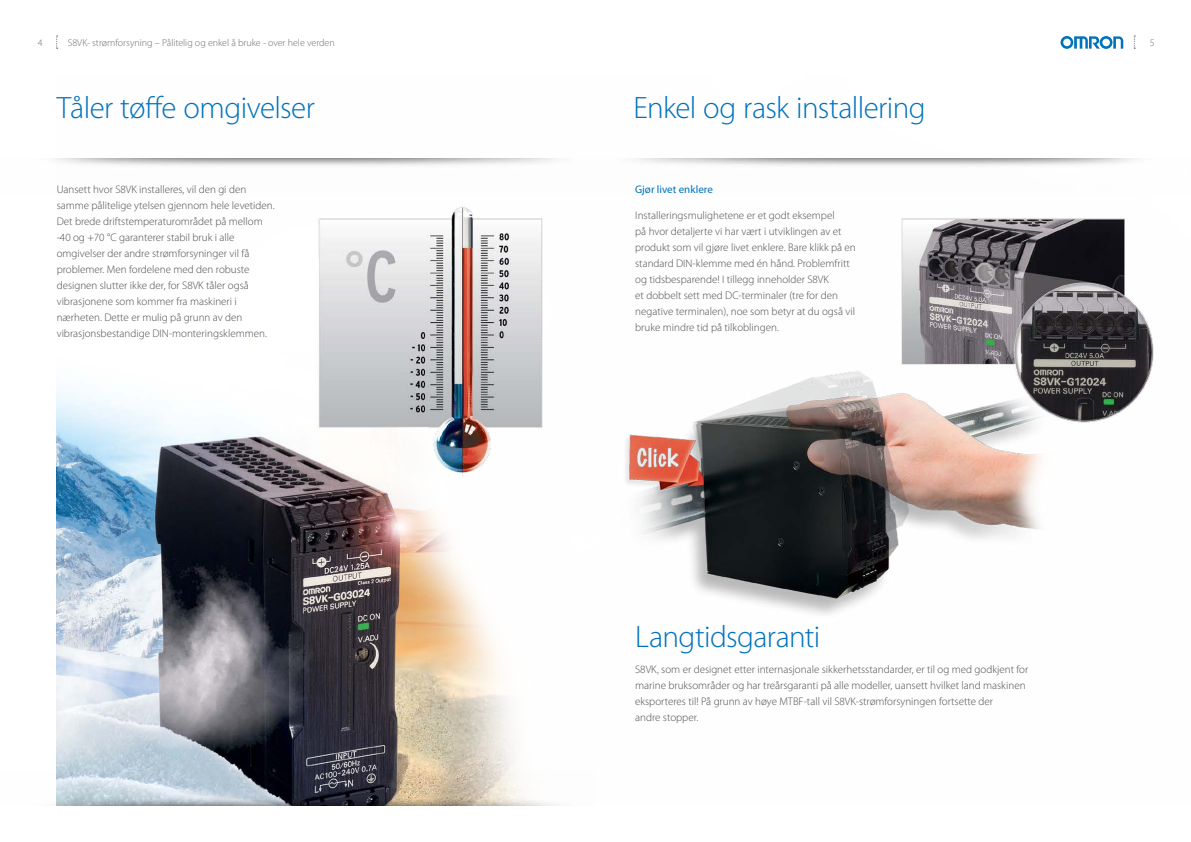
<style>
.page{position:relative;width:1191px;height:842px;background:#fff}
.page>*{position:absolute;margin:0;border:0;box-sizing:border-box;transform-origin:0 0}
.t1{font:300 31px "Myriad Pro";letter-spacing:-.02em;color:#0072bc}
.t2{font:300 11px/16px "Myriad Pro";color:#4d4d4f}
.t3{font:11px "Myriad Pro";color:#0072bc}
.t4{font:300 10px "Myriad Pro";letter-spacing:-.005em;color:#6d6e71}
</style>
<div class="page">
<img style="left:57px;top:158px;width:1097px;height:612px">
<img style="left:56px;top:159px;width:1098px;height:35px">
<img style="left:56px;top:770px;width:501px;height:36px">
<svg style="left:1060px;top:36px;width:63px;height:13px"></svg>
<svg style="left:1133px;top:36px;width:2px;height:13px"></svg>
<svg style="left:56px;top:36px;width:2px;height:13px"></svg>
<p class="t4" style="left:38px;top:37px;width:6px">4</p>
<p class="t4" style="left:68px;top:37px;width:268px">S8VK- strømforsyning – Pålitelig og enkel å bruke - over hele verden</p>
<p class="t4" style="left:1149px;top:37px;width:6px">5</p>
<h1 class="t1" style="left:57px;top:90px;width:260px">Tåler tøffe omgivelser</h1>
<h1 class="t1" style="left:633px;top:90px;width:294px">Enkel og rask installering</h1>
<p class="t2" style="left:57px;top:181px;width:219px">Uansett hvor S8VK installeres, vil den gi den samme pålitelige ytelsen gjennom hele levetiden.<br>Det brede driftstemperaturområdet på mellom -40 og +70 °C garanterer stabil bruk i alle omgivelser der andre strømforsyninger vil få problemer. Men fordelene med den robuste designen slutter ikke der, for S8VK tåler også vibrasjonene som kommer fra maskineri i nærheten. Dette er mulig på grunn av den vibrasjonsbestandige DIN-monteringsklemmen.</p>
<p class="t3" style="left:635px;top:183px;width:79px">Gjør livet enklere</p>
<p class="t2" style="left:635px;top:207px;width:222px">Installeringsmulighetene er et godt eksempel<br>på hvor detaljerte vi har vært i utviklingen av et produkt som vil gjøre livet enklere. Bare klikk på en standard DIN-klemme med én hånd. Problemfritt og tidsbesparende! I tillegg inneholder S8VK<br>et dobbelt sett med DC-terminaler (tre for den negative terminalen), noe som betyr at du også vil bruke mindre tid på tilkoblingen.</p>
<h1 class="t1" style="left:635px;top:619px;width:187px">Langtidsgaranti</h1>
<p class="t2" style="left:635px;top:661px;width:394px">S8VK, som er designet etter internasjonale sikkerhetsstandarder, er til og med godkjent for marine bruksområder og har treårsgaranti på alle modeller, uansett hvilket land maskinen eksporteres til! På grunn av høye MTBF-tall vil S8VK-strømforsyningen fortsette der<br>andre stopper.</p>
</div>
